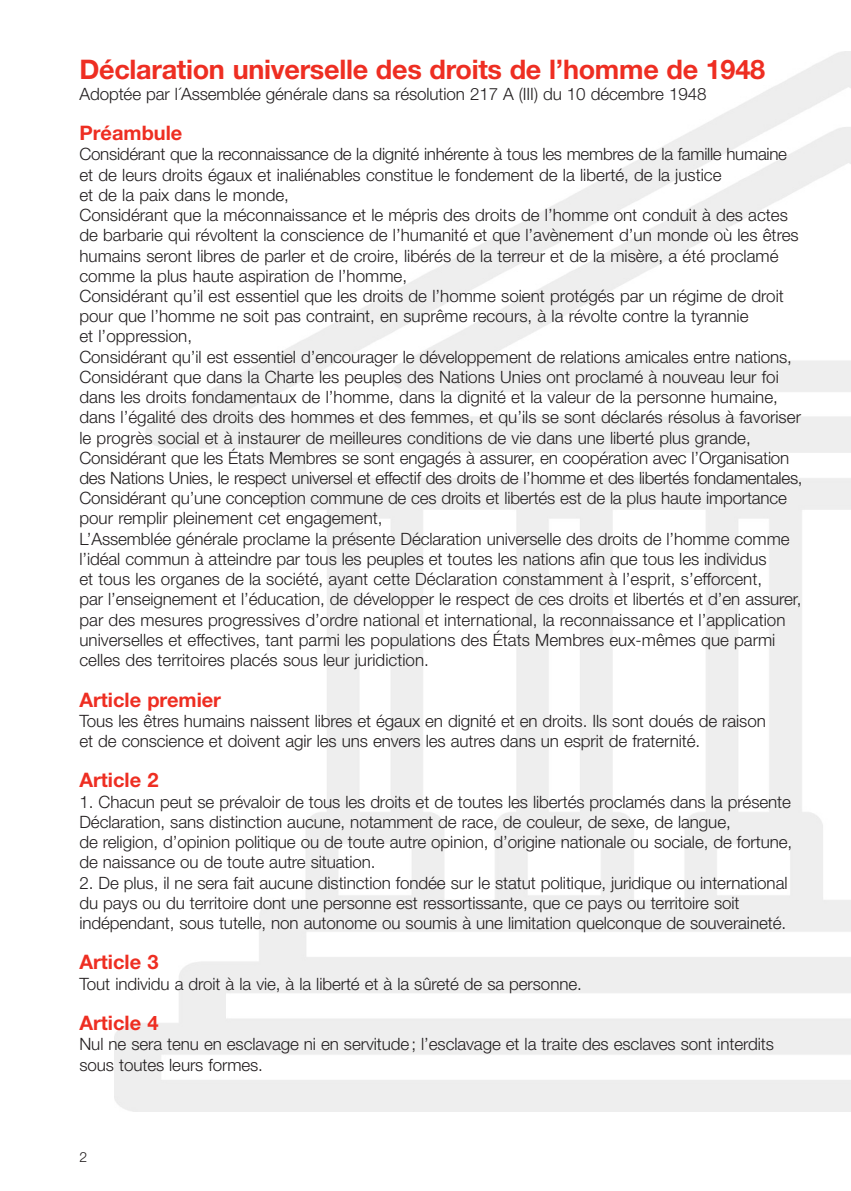
<style>
.page{position:relative;width:851px;height:1191px;background:#fff}
.page>*{position:absolute;margin:0;border:0;box-sizing:border-box;transform-origin:0 0}
.t1{font:700 27px "Helvetica Neue";letter-spacing:-.01em;color:#ee2e22}
.t2{font:700 20px "Helvetica Neue";color:#ee2e22}
.t3{font:300 17px/20.2px "Helvetica Neue";letter-spacing:-.005em;color:#231f20}
.t4{font:300 14px "Helvetica Neue";color:#231f20}
</style>
<div class="page">
<h1 class="t1" style="left:79px;top:60px;width:687px">Déclaration universelle des droits de l’homme de 1948</h1>
<p class="t3" style="left:79px;top:85px;width:628px">Adoptée par l´Assemblée générale dans sa résolution 217 A (III) du 10 décembre 1948</p>
<p class="t2" style="left:79px;top:126px;width:104px">Préambule</p>
<p class="t3" style="left:79px;top:146px;width:724px">Considérant que la reconnaissance de la dignité inhérente à tous les membres de la famille humaine et de leurs droits égaux et inaliénables constitue le fondement de la liberté, de la justice<br>et de la paix dans le monde,<br>Considérant que la méconnaissance et le mépris des droits de l’homme ont conduit à des actes de barbarie qui révoltent la conscience de l’humanité et que l’avènement d’un monde où les êtres humains seront libres de parler et de croire, libérés de la terreur et de la misère, a été proclamé comme la plus haute aspiration de l’homme,<br>Considérant qu’il est essentiel que les droits de l’homme soient protégés par un régime de droit pour que l’homme ne soit pas contraint, en suprême recours, à la révolte contre la tyrannie<br>et l’oppression,<br>Considérant qu’il est essentiel d’encourager le développement de relations amicales entre nations, Considérant que dans la Charte les peuples des Nations Unies ont proclamé à nouveau leur foi dans les droits fondamentaux de l’homme, dans la dignité et la valeur de la personne humaine, dans l’égalité des droits des hommes et des femmes, et qu’ils se sont déclarés résolus à favoriser le progrès social et à instaurer de meilleures conditions de vie dans une liberté plus grande, Considérant que les États Membres se sont engagés à assurer, en coopération avec l’Organisation des Nations Unies, le respect universel et effectif des droits de l’homme et des libertés fondamentales, Considérant qu’une conception commune de ces droits et libertés est de la plus haute importance pour remplir pleinement cet engagement,<br>L’Assemblée générale proclame la présente Déclaration universelle des droits de l’homme comme l’idéal commun à atteindre par tous les peuples et toutes les nations afin que tous les individus<br>et tous les organes de la société, ayant cette Déclaration constamment à l’esprit, s’efforcent,<br>par l’enseignement et l’éducation, de développer le respect de ces droits et libertés et d’en assurer, par des mesures progressives d’ordre national et international, la reconnaissance et l’application universelles et effectives, tant parmi les populations des États Membres eux-mêmes que parmi celles des territoires placés sous leur juridiction.</p>
<p class="t2" style="left:79px;top:692px;width:143px">Article premier</p>
<p class="t3" style="left:79px;top:712px;width:687px">Tous les êtres humains naissent libres et égaux en dignité et en droits. Ils sont doués de raison et de conscience et doivent agir les uns envers les autres dans un esprit de fraternité.</p>
<p class="t2" style="left:79px;top:773px;width:81px">Article 2</p>
<p class="t3" style="left:79px;top:793px;width:714px">1. Chacun peut se prévaloir de tous les droits et de toutes les libertés proclamés dans la présente Déclaration, sans distinction aucune, notamment de race, de couleur, de sexe, de langue,<br>de religion, d’opinion politique ou de toute autre opinion, d’origine nationale ou sociale, de fortune, de naissance ou de toute autre situation.</p>
<p class="t3" style="left:79px;top:874px;width:709px">2. De plus, il ne sera fait aucune distinction fondée sur le statut politique, juridique ou international du pays ou du territoire dont une personne est ressortissante, que ce pays ou territoire soit indépendant, sous tutelle, non autonome ou soumis à une limitation quelconque de souveraineté.</p>
<p class="t2" style="left:79px;top:955px;width:81px">Article 3</p>
<p class="t3" style="left:79px;top:975px;width:504px">Tout individu a droit à la vie, à la liberté et à la sûreté de sa personne.</p>
<p class="t2" style="left:79px;top:1016px;width:81px">Article 4</p>
<p class="t3" style="left:79px;top:1035px;width:695px">Nul ne sera tenu en esclavage ni en servitude; l’esclavage et la traite des esclaves sont interdits sous toutes leurs formes.</p>
<p class="t4" style="left:79px;top:1152px;width:9px">2</p>
</div>
